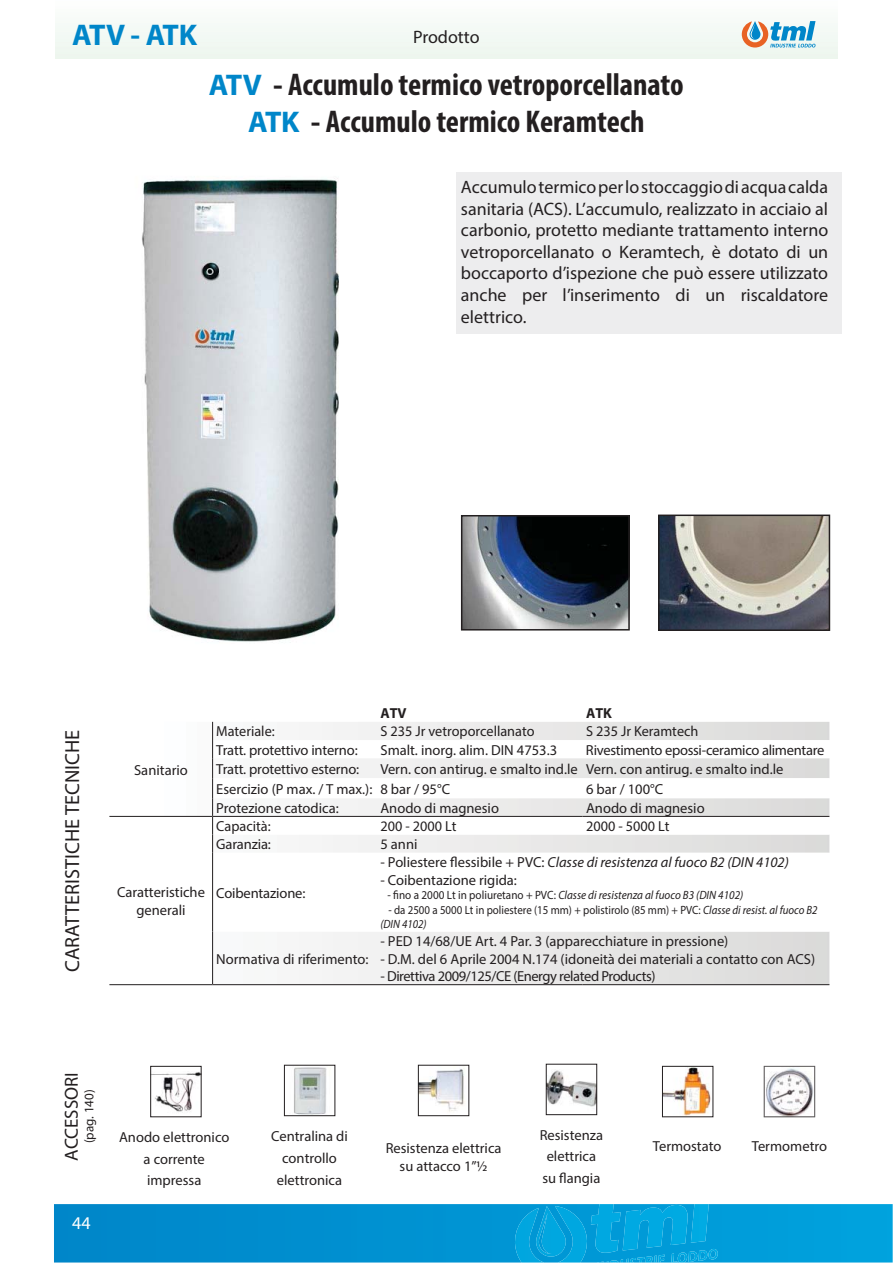
<style>
.page{position:relative;width:893px;height:1263px;background:#fff}
.page>*{position:absolute;margin:0;border:0;box-sizing:border-box;transform-origin:0 0}
.t1{font:700 condensed 31.5px/37.8px "Myriad Pro";color:#231f20;text-align:center}
.t2{font:700 30px "Myriad Pro";letter-spacing:-.05em;color:#0086c9}
.t3{font:20.4px "Myriad Pro";color:#231f20}
.t4{font:18.9px "Myriad Pro";color:#231f20}
.t5{font:18px/21.6px "Myriad Pro";color:#231f20;text-align:justify}
.t6{font:18px "Myriad Pro";color:#fff}
.t7{font:14.55px/21.6px "Myriad Pro";color:#231f20;text-align:center}
.t8{font:italic 14.55px "Myriad Pro";color:#231f20}
.t9{font:14.55px "Myriad Pro";letter-spacing:-.03em;color:#231f20}
.t10{font:14.55px "Myriad Pro";letter-spacing:-.02em;color:#231f20}
.t11{font:700 14.55px "Myriad Pro";color:#231f20}
.t12{font:13.05px "Myriad Pro";color:#231f20}
.t13{font:12px/14.4px "Myriad Pro";color:#231f20;scale:.91 1}
.t14{font:italic 12px "Myriad Pro";color:#231f20;scale:.93 1}
.s1{font-stretch:normal;font-size:30px;color:#0086c9}
.s2{font-stretch:normal;font-size:30px}
.s3{font-style:normal}
.s4{font-style:italic}
</style>
<div class="page">
<div style="left:55px;top:0;width:782px;height:59px;background:#f4faf5"></div>
<svg style="left:742px;top:21px;width:73px;height:27px"></svg>
<svg style="left:54px;top:1204px;width:839px;height:59px;background:#0293d2"></svg>
<svg style="left:513px;top:1204px;width:205px;height:59px;background:#07a3dc"></svg>
<div style="left:456px;top:172px;width:386px;height:162px;background:#ededee"></div>
<img style="left:420px;top:1068px;width:45px;height:44px">
<div style="left:418px;top:1065px;width:51px;height:51px;border:1px solid #231f20"></div>
<img style="left:142px;top:178px;width:197px;height:464px">
<svg style="left:213px;top:722px;width:616px;height:18px"></svg>
<svg style="left:109px;top:740px;width:720px;height:244px"></svg>
<svg style="left:212px;top:722px;width:1px;height:131px"></svg>
<hr style="left:212px;top:853px;width:1px;height:79px;background:#231f20">
<hr style="left:212px;top:932px;width:1px;height:52px;background:#231f20">
<hr style="left:109px;top:816px;width:104px;height:1px;background:#231f20">
<hr style="left:109px;top:984px;width:104px;height:1px;background:#231f20">
<hr style="left:213px;top:816px;width:369px;height:1px;background:#231f20">
<hr style="left:582px;top:816px;width:247px;height:1px;background:#231f20">
<hr style="left:213px;top:984px;width:369px;height:1px;background:#231f20">
<hr style="left:582px;top:984px;width:247px;height:1px;background:#231f20">
<img style="left:764px;top:1066px;width:51px;height:51px">
<img style="left:664px;top:1068px;width:47px;height:47px">
<div style="left:662px;top:1066px;width:51px;height:51px;border:1px solid #231f20"></div>
<img style="left:152px;top:1072px;width:48px;height:41px">
<div style="left:150px;top:1066px;width:52px;height:51px;border:1px solid #231f20"></div>
<img style="left:294px;top:1067px;width:33px;height:47px">
<div style="left:284px;top:1065px;width:51px;height:51px;border:1px solid #231f20"></div>
<img style="left:548px;top:1070px;width:47px;height:37px">
<div style="left:546px;top:1064px;width:51px;height:51px;border:1px solid #231f20"></div>
<img style="left:661px;top:518px;width:166px;height:110px">
<div style="left:658px;top:515px;width:172px;height:116px;border:2px solid #231f20"></div>
<img style="left:464px;top:518px;width:163px;height:110px">
<div style="left:461px;top:515px;width:169px;height:116px;border:2px solid #231f20"></div>
<h2 class="t2" style="left:72px;top:17px;width:126px">ATV - ATK</h2>
<p class="t5" style="left:413px;top:27px;width:68px">Prodotto</p>
<h1 class="t1" style="left:209px;top:65px;width:476px"><span class="s1">ATV</span> <span class="s2">-</span> Accumulo termico vetroporcellanato<br><span class="s1">ATK</span> <span class="s2">-</span> Accumulo termico Keramtech</h1>
<p class="t5" style="left:461px;top:177px;width:369px">Accumulo termico per lo stoccaggio di acqua calda sanitaria (ACS). L’accumulo, realizzato in acciaio al carbonio, protetto mediante trattamento interno vetroporcellanato o Keramtech, è dotato di un boccaporto d’ispezione che può essere utilizzato anche per l’inserimento di un riscaldatore elettrico.</p>
<p class="t11" style="left:380px;top:705px;width:28px">ATV</p>
<p class="t11" style="left:586px;top:705px;width:27px">ATK</p>
<h3 class="t3" style="left:64px;top:972px;width:244px;rotate:-90deg">CARATTERISTICHE TECNICHE</h3>
<p class="t7" style="left:134px;top:760px;width:55px">Sanitario</p>
<p class="t7" style="left:117px;top:885px;width:89px;line-height:17.4px">Caratteristiche generali</p>
<p class="t7" style="left:216px;top:722px;width:60px">Materiale:</p>
<p class="t7" style="left:380px;top:722px;width:156px">S 235 Jr vetroporcellanato</p>
<p class="t7" style="left:586px;top:722px;width:114px">S 235 Jr Keramtech</p>
<p class="t7" style="left:216px;top:740px;width:143px">Tratt. protettivo interno:</p>
<p class="t7" style="left:381px;top:740px;width:178px">Smalt. inorg. alim. DIN 4753.3</p>
<p class="t10" style="left:586px;top:744px;width:240px">Rivestimento epossi-ceramico alimentare</p>
<p class="t7" style="left:216px;top:759px;width:145px">Tratt. protettivo esterno:</p>
<p class="t7" style="left:216px;top:760px;width:569px;line-height:20px;text-align:left;text-indent:164px">Vern. con antirug. e smalto ind.le Vern. con antirug. e smalto ind.le<br>Esercizio (P max. / T max.): 8 bar / 95°C</p>
<p class="t7" style="left:586px;top:779px;width:79px">6 bar / 100°C</p>
<p class="t7" style="left:216px;top:798px;width:124px">Protezione catodica:</p>
<p class="t7" style="left:380px;top:798px;width:120px">Anodo di magnesio</p>
<p class="t7" style="left:586px;top:798px;width:120px">Anodo di magnesio</p>
<p class="t7" style="left:216px;top:816px;width:56px">Capacità:</p>
<p class="t7" style="left:380px;top:816px;width:78px">200 - 2000 Lt</p>
<p class="t7" style="left:586px;top:816px;width:85px">2000 - 5000 Lt</p>
<p class="t7" style="left:216px;top:834px;width:56px">Garanzia:</p>
<p class="t7" style="left:380px;top:834px;width:39px">5 anni</p>
<p class="t7" style="left:216px;top:883px;width:91px">Coibentazione:</p>
<p class="t8" style="left:380px;top:857px;width:410px"><span class="s3">- Poliestere flessibile + PVC:</span> Classe di resistenza al fuoco B2 (DIN 4102)</p>
<p class="t7" style="left:380px;top:870px;width:138px">- Coibentazione rigida:</p>
<p class="t14" style="left:387px;top:891px;width:384px"><span class="s3">- fino a 2000 Lt in poliuretano + PVC:</span> Classe di resistenza al fuoco B3 (DIN 4102)</p>
<p class="t13" style="left:380px;top:903px;width:482px;text-indent:8px">- da 2500 a 5000 Lt in poliestere (15 mm) + polistirolo (85 mm) + PVC: <span class="s4">Classe di resist. al fuoco B2 (DIN 4102)</span></p>
<p class="t7" style="left:216px;top:949px;width:154px">Normativa di riferimento:</p>
<p class="t7" style="left:380px;top:931px;width:349px">- PED 14/68/UE Art. 4 Par. 3 (apparecchiature in pressione)</p>
<p class="t7" style="left:380px;top:949px;width:436px">- D.M. del 6 Aprile 2004 N.174 (idoneità dei materiali a contatto con ACS)</p>
<p class="t9" style="left:380px;top:971px;width:277px">- Direttiva 2009/125/CE (Energy related Products)</p>
<p class="t4" style="left:64px;top:1161px;width:90px;rotate:-90deg">ACCESSORI</p>
<p class="t12" style="left:84px;top:1143px;width:55px;rotate:-90deg">(pag. 140)</p>
<p class="t6" style="left:72px;top:1216px;width:20px">44</p>
<p class="t7" style="left:119px;top:1127px;width:112px">Anodo elettronico a corrente impressa</p>
<p class="t7" style="left:271px;top:1127px;width:78px">Centralina di controllo elettronica</p>
<p class="t7" style="left:540px;top:1125px;width:65px;text-align:left">Resistenza elettrica su flangia</p>
<p class="t7" style="left:386px;top:1141px;width:117px;line-height:17.4px">Resistenza elettrica su attacco 1”½</p>
<p class="t7" style="left:653px;top:1137px;width:70px">Termostato</p>
<p class="t7" style="left:752px;top:1137px;width:77px">Termometro</p>
</div>
